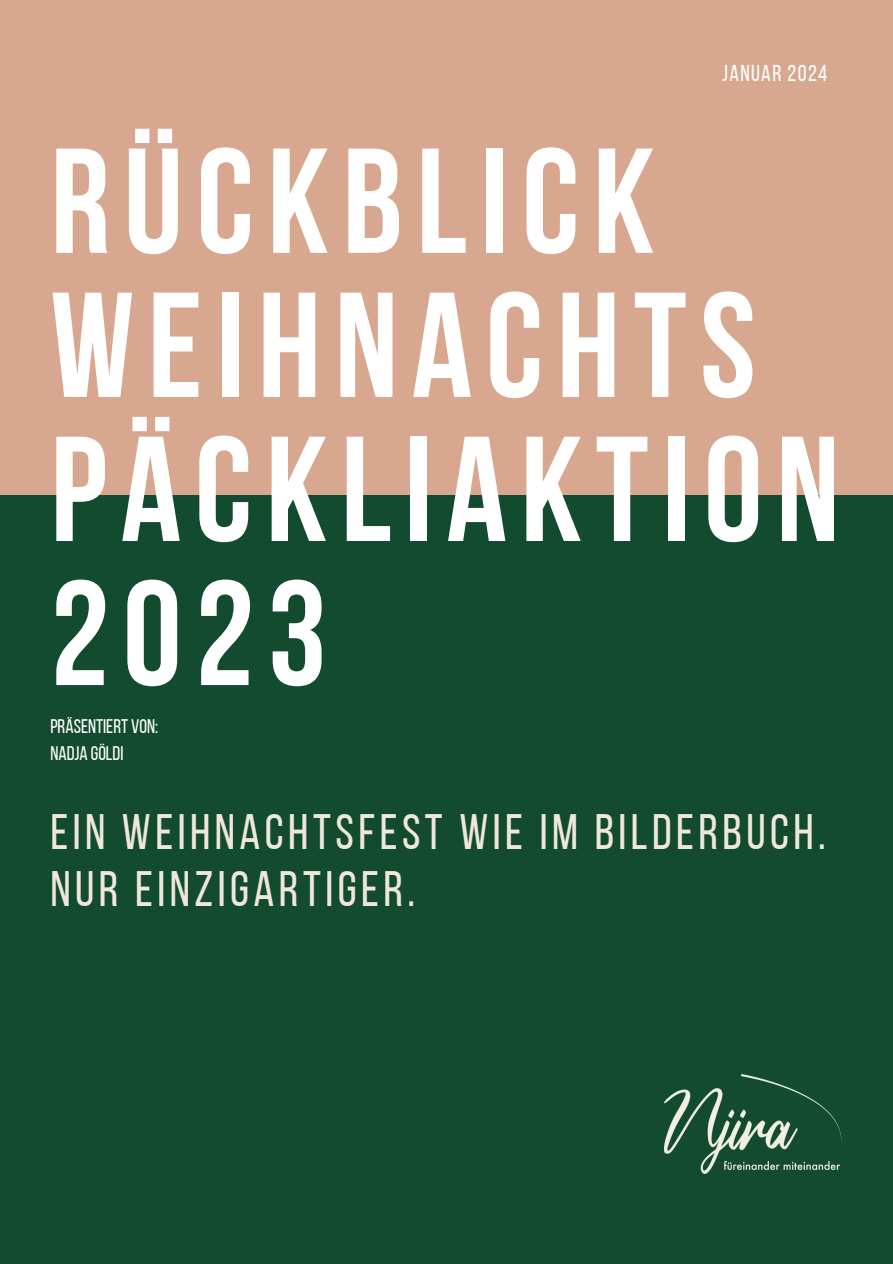
<style>
.page{position:relative;width:893px;height:1264px;background:#fff}
.page>*{position:absolute;margin:0;border:0;box-sizing:border-box;transform-origin:0 0}
.t1{font:700 148.95px/144px "Bebas Neue";letter-spacing:.09em;color:#fff}
.t2{font:49.65px "Bebas Neue";letter-spacing:.09em;color:#efe7dd}
.t3{font:22.8px "Bebas Neue";letter-spacing:.06em;color:#fff}
.t4{font:19.65px "Bebas Neue";color:#fff}
</style>
<div class="page">
<div style="left:0;top:0;width:892px;height:1263px;background:#d8a790"></div>
<div style="left:0;top:495px;width:892px;height:768px;background:#124b2f"></div>
<img style="left:664px;top:1074px;width:178px;height:100px">
<p class="t3" style="left:722px;top:64px;width:107px">JANUAR 2024</p>
<h3 class="t1" style="left:50px;top:143px;width:790px">RÜCKBLICK<br>WEIHNACHTS<br>PÄCKLIAKTION<br>2023</h3>
<p class="t4" style="left:50px;top:718px;width:109px">PRÄSENTIERT VON:</p>
<p class="t4" style="left:50px;top:745px;width:75px">NADJA GÖLDI</p>
<h1 class="t2" style="left:50px;top:812px;width:777px">EIN WEIHNACHTSFEST WIE IM BILDERBUCH.</h1>
<h2 class="t2" style="left:50px;top:868px;width:366px">NUR EINZIGARTIGER.</h2>
</div>
